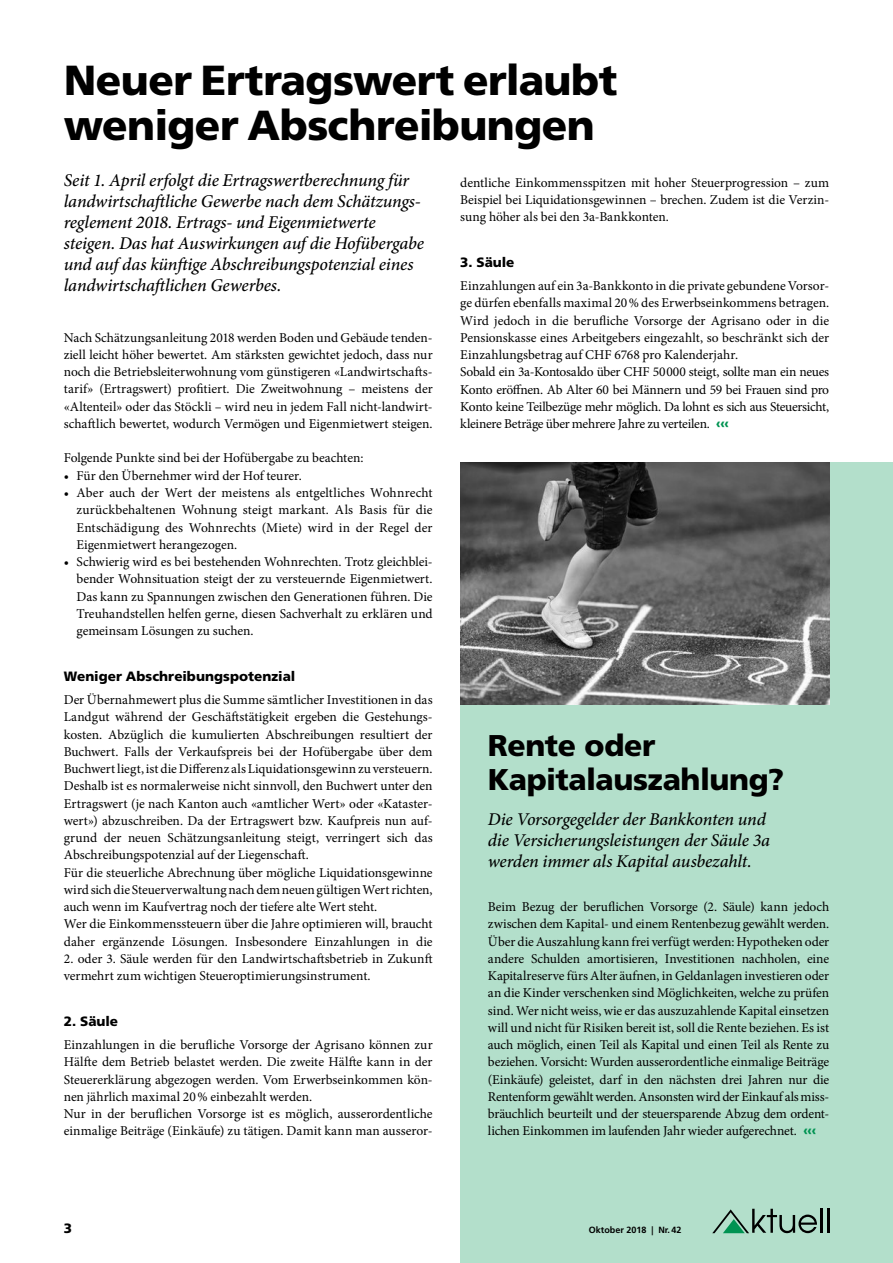
<style>
.page{position:relative;width:893px;height:1263px;background:#fff}
.page>*{position:absolute;margin:0;border:0;box-sizing:border-box;transform-origin:0 0}
.t1{font:900 42px/45px "Frutiger LT Std";letter-spacing:-.015em;color:#000}
.t2{font:900 30px/34.5px "Frutiger LT Std";letter-spacing:-.015em;color:#000}
.t3{font:italic 500 18px/21px "Minion Pro";letter-spacing:-.01em;color:#000}
.t4{font:13.5px/17.2px "Minion Pro";letter-spacing:-.005em;color:#000;text-align:justify}
.t5{font:900 13.5px "Frutiger LT Std";color:#000}
.t6{font:700 9px "Frutiger LT Std";color:#000}
.s1{font-family:"Frutiger LT Std";font-weight:900;color:#009352}
</style>
<div class="page">
<div style="left:460px;top:462px;width:433px;height:801px;background:#b3dfcb"></div>
<img style="left:460px;top:462px;width:369px;height:242px">
<svg style="left:712px;top:1209px;width:105px;height:24px"></svg>
<hr style="left:820px;top:1209px;width:3px;height:24px;background:#000">
<hr style="left:827px;top:1209px;width:2px;height:24px;background:#000">
<h1 class="t1" style="left:64px;top:58px;width:555px">Neuer Ertragswert erlaubt weniger Abschreibungen</h1>
<p class="t3" style="left:64px;top:170px;width:362px">Seit 1. April erfolgt die Ertragswertberechnung für landwirtschaftliche Gewerbe nach dem Schätzungs&shy;reglement 2018. Ertrags- und Eigenmietwerte steigen. Das hat Auswirkungen auf die Hofübergabe und auf das künftige Abschreibungspotenzial eines landwirtschaftlichen Gewerbes.</p>
<p class="t4" style="left:64px;top:329px;width:370px">Nach Schätzungsanleitung 2018 werden Boden und Gebäude tenden&shy;ziell leicht höher bewertet. Am stärksten gewichtet jedoch, dass nur noch die Betriebsleiterwohnung vom günstigeren «Landwirtschafts&shy;tarif» (Ertragswert) profitiert. Die Zweitwohnung – meistens der «Altenteil» oder das Stöckli – wird neu in jedem Fall nicht-landwirt&shy;schaftlich bewertet, wodurch Vermögen und Eigenmietwert steigen.</p>
<p class="t4" style="left:64px;top:450px;width:301px">Folgende Punkte sind bei der Hofübergabe zu beachten:</p>
<p class="t4" style="left:64px;top:467px;width:239px">• Für den Übernehmer wird der Hof teurer.</p>
<p class="t4" style="left:77px;top:484px;width:358px;text-indent:-13px">• Aber auch der Wert der meistens als entgeltliches Wohnrecht zurückbehaltenen Wohnung steigt markant. Als Basis für die Entschädigung des Wohnrechts (Miete) wird in der Regel der Eigenmietwert herangezogen.</p>
<p class="t4" style="left:77px;top:553px;width:358px;text-indent:-13px">• Schwierig wird es bei bestehenden Wohnrechten. Trotz gleichblei&shy;bender Wohnsituation steigt der zu versteuernde Eigenmietwert.<br>Das kann zu Spannungen zwischen den Generationen führen. Die Treuhandstellen helfen gerne, diesen Sachverhalt zu erklären und gemeinsam Lösungen zu suchen.</p>
<p class="t5" style="left:64px;top:668px;width:233px">Weniger Abschreibungspotenzial</p>
<p class="t4" style="left:64px;top:691px;width:370px;text-align:left">Der Übernahmewert plus die Summe sämtlicher Investitionen in das Landgut während der Geschäftstätigkeit ergeben die Gestehungs&shy;kosten. Abzüglich die kumulierten Abschreibungen resultiert der Buchwert. Falls der Verkaufspreis bei der Hofübergabe über dem Buchwert liegt, ist die Differenz als Liquidationsgewinn zu versteuern.<br>Deshalb ist es normalerweise nicht sinnvoll, den Buchwert unter den Ertragswert (je nach Kanton auch «amtlicher Wert» oder «Kataster&shy;wert») abzuschreiben. Da der Ertragswert bzw. Kaufpreis nun auf&shy;grund der neuen Schätzungsanleitung steigt, verringert sich das Abschreibungspotenzial auf der Liegenschaft.<br>Für die steuerliche Abrechnung über mögliche Liquidationsgewinne wird sich die Steuerverwaltung nach dem neuen gültigen Wert richten, auch wenn im Kaufvertrag noch der tiefere alte Wert steht.<br>Wer die Einkommenssteuern über die Jahre optimieren will, braucht daher ergänzende Lösungen. Insbesondere Einzahlungen in die</p>
<p class="t4" style="left:64px;top:950px;width:370px">2. oder 3. Säule werden für den Landwirtschaftsbetrieb in Zukunft vermehrt zum wichtigen Steueroptimierungsinstrument.</p>
<p class="t5" style="left:64px;top:1013px;width:56px">2. Säule</p>
<p class="t4" style="left:64px;top:1036px;width:370px;text-align:left">Einzahlungen in die berufliche Vorsorge der Agrisano können zur Hälfte dem Betrieb belastet werden. Die zweite Hälfte kann in der Steuererklärung abgezogen werden. Vom Erwerbseinkommen kön&shy;nen jährlich maximal 20% einbezahlt werden.<br>Nur in der beruflichen Vorsorge ist es möglich, ausserordentliche einmalige Beiträge (Einkäufe) zu tätigen. Damit kann man ausseror-</p>
<p class="t4" style="left:460px;top:174px;width:370px">dentliche Einkommensspitzen mit hoher Steuerprogression – zum Beispiel bei Liquidationsgewinnen – brechen. Zudem ist die Verzin&shy;sung höher als bei den 3a-Bankkonten.</p>
<p class="t5" style="left:460px;top:254px;width:56px">3. Säule</p>
<p class="t4" style="left:460px;top:277px;width:370px;text-align:left">Einzahlungen auf ein 3a-Bankkonto in die private gebundene Vorsor&shy;ge dürfen ebenfalls maximal 20% des Erwerbseinkommens betragen.<br>Wird jedoch in die berufliche Vorsorge der Agrisano oder in die Pensionskasse eines Arbeitgebers eingezahlt, so beschränkt sich der Einzahlungsbetrag auf CHF 6768 pro Kalenderjahr.<br>Sobald ein 3a-Kontosaldo über CHF 50000 steigt, sollte man ein neues Konto eröffnen. Ab Alter 60 bei Männern und 59 bei Frauen sind pro Konto keine Teilbezüge mehr möglich. Da lohnt es sich aus Steuersicht, kleinere Beträge über mehrere Jahre zu verteilen. <span class="s1">‹‹‹</span></p>
<h2 class="t2" style="left:488px;top:728px;width:298px">Rente oder<br>Kapitalauszahlung?</h2>
<h3 class="t3" style="left:488px;top:808px;width:284px">Die Vorsorgegelder der Bankkonten und die Versicherungsleistungen der Säule 3a werden immer als Kapital ausbezahlt.</h3>
<p class="t4" style="left:488px;top:898px;width:343px">Beim Bezug der beruflichen Vorsorge (2. Säule) kann jedoch zwischen dem Kapital- und einem Rentenbezug gewählt werden.<br>Über die Auszahlung kann frei verfügt werden: Hypotheken oder andere Schulden amortisieren, Investitionen nachholen, eine Kapitalreserve fürs Alter äufnen, in Geldanlagen investieren oder an die Kinder verschenken sind Möglichkeiten, welche zu prüfen sind. Wer nicht weiss, wie er das auszuzahlende Kapital einsetzen will und nicht für Risiken bereit ist, soll die Rente beziehen. Es ist auch möglich, einen Teil als Kapital und einen Teil als Rente zu beziehen. Vorsicht: Wurden ausserordentliche einmalige Beiträge (Einkäufe) geleistet, darf in den nächsten drei Jahren nur die Rentenform gewählt werden. Ansonsten wird der Einkauf als miss&shy;bräuchlich beurteilt und der steuersparende Abzug dem ordent&shy;lichen Einkommen im laufenden Jahr wieder aufgerechnet. <span class="s1">‹‹‹</span></p>
<p class="t5" style="left:64px;top:1220px;width:10px">3</p>
<p class="t6" style="left:589px;top:1225px;width:94px">Oktober 2018 | Nr. 42</p>
</div>
